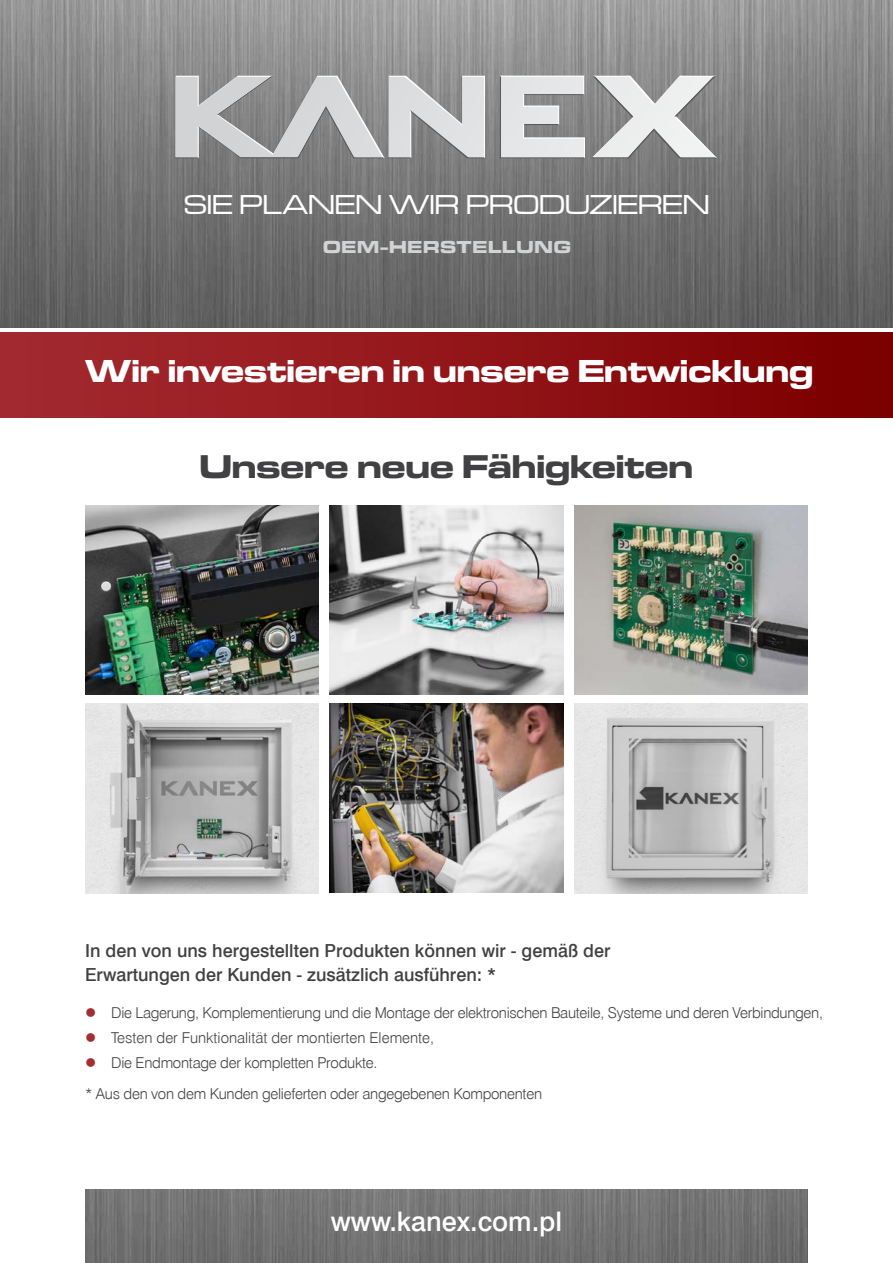
<style>
.page{position:relative;width:893px;height:1263px;background:#fff}
.page>*{position:absolute;margin:0;border:0;box-sizing:border-box;transform-origin:0 0}
.t1{font:34.2px "Microgramma D Bol Ext";color:#414042}
.t2{font:33px "Microgramma D Bol Ext";color:#fff}
.t3{font:28.5px "Microgramma D Med Ext";color:#fff}
.t4{font:27px "Swis 721 Md EU";color:#fff}
.t5{font:18px/24px "Swis 721 Md EU";color:#414042}
.t6{font:18px "Microgramma D Bol Ext";letter-spacing:.055em;color:#d1d3d4}
.t7{font:15px/30.8px "Swis 721 Lt EU";letter-spacing:-.02em;color:#414042}
.t8{font:15px "Swis 721 Lt EU";color:#414042}
.s1{color:#a32e34}
</style>
<div class="page">
<img style="left:0;top:0;width:893px;height:327px">
<img style="left:85px;top:1189px;width:723px;height:74px">
<svg style="left:175px;top:76px;width:542px;height:82px;background:#b5b6b6"></svg>
<div style="left:0;top:333px;width:893px;height:85px;background:linear-gradient(to right,#a62b31,#7d0000)"></div>
<img style="left:85px;top:703px;width:234px;height:190px">
<img style="left:574px;top:703px;width:234px;height:190px">
<img style="left:85px;top:505px;width:234px;height:190px">
<img style="left:574px;top:505px;width:234px;height:190px">
<img style="left:330px;top:505px;width:233px;height:189px">
<img style="left:330px;top:703px;width:233px;height:190px">
<h3 class="t3" style="left:184px;top:187px;width:307px">Sie PLANEN WIR PRO</h3>
<h3 class="t3" style="left:539px;top:187px;width:172px">DUZIEREN</h3>
<p class="t6" style="left:323px;top:235px;width:249px">OEM-HERSTELLUNG</p>
<h2 class="t2" style="left:85px;top:349px;width:729px">Wir investieren in unsere Entwicklung</h2>
<h1 class="t1" style="left:199px;top:443px;width:495px">Unsere neue Fähigkeiten</h1>
<p class="t5" style="left:85px;top:939px;width:527px">In den von uns hergestellten Produkten können wir - gemäß der<br>Erwartungen der Kunden - zusätzlich ausführen: *</p>
<p class="t7" style="left:85px;top:997px;width:739px"><span class="s1">●</span> Die Lagerung, Komplementierung und die Montage der elektronischen Bauteile, Systeme und deren Verbindungen,</p>
<p class="t8" style="left:85px;top:1028px;width:351px"><span class="s1">●</span> Testen der Funktionalität der montierten Elemente,</p>
<p class="t7" style="left:85px;top:1048px;width:459px"><span class="s1">●</span> Die Endmontage der kompletten Produkte.<br>* Aus den von dem Kunden gelieferten oder angegebenen Komponenten</p>
<h3 class="t4" style="left:331px;top:1205px;width:233px">www.kanex.com.pl</h3>
</div>
